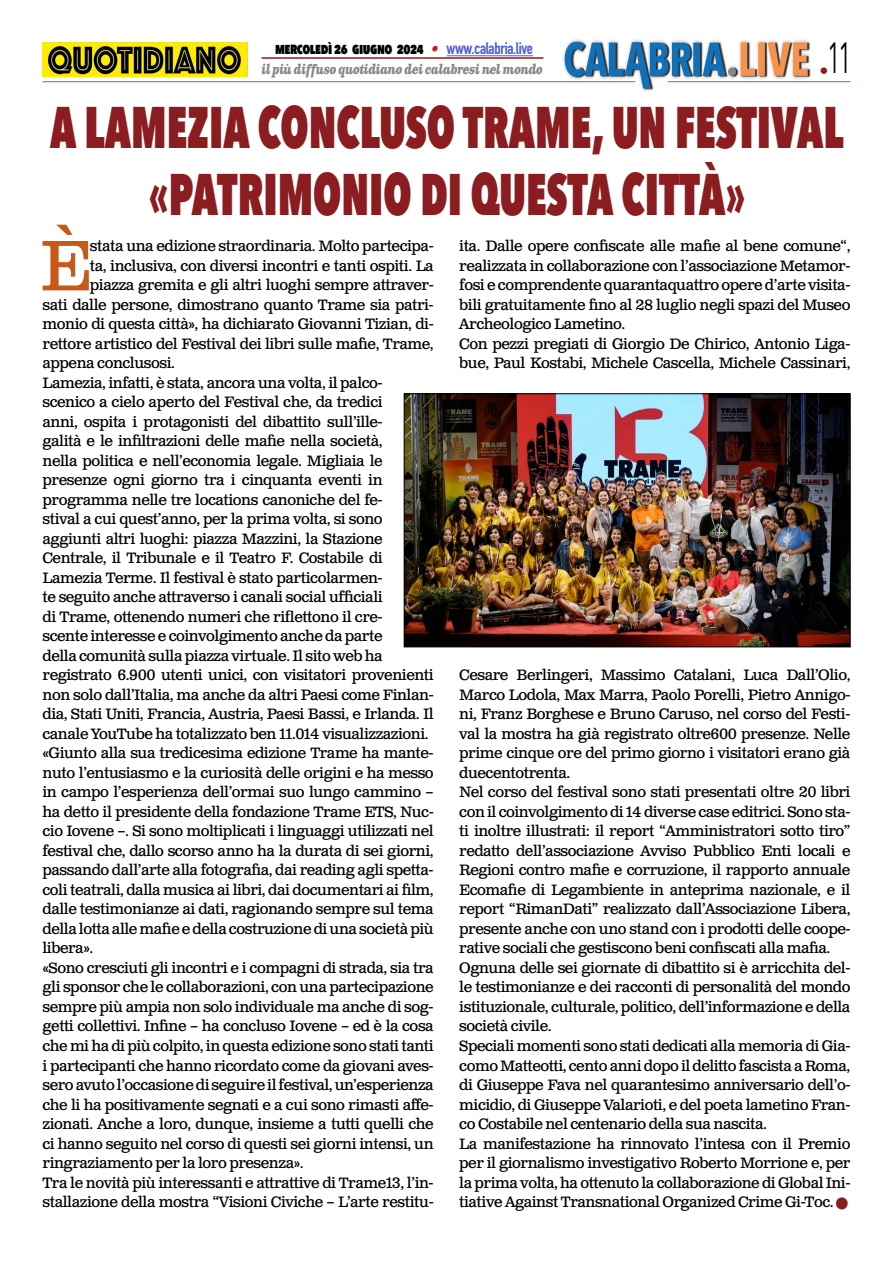
<style>
.page{position:relative;width:893px;height:1263px;background:#fff}
.page>*{position:absolute;margin:0;border:0;box-sizing:border-box;transform-origin:0 0}
.t1{font:71.25px "Clarendon Text Pro";color:#c85a19}
.t2{font:800 58.5px/67.5px "Avenir Next Condensed";color:#8b1c1f;text-align:center;scale:.75 1}
.t3{font:43.5px "Avenir Next Condensed";color:#000;scale:.55 1}
.t4{font:15px/19.5px "Clarendon Text Pro";letter-spacing:-.03em;color:#000}
.t5{font:800 15px "Avenir Next Condensed";letter-spacing:-.03em;color:#000;scale:.9 1}
.t6{font:italic 700 13.5px "Clarendon Text Pro";letter-spacing:-.05em;color:#878787;scale:.79 1}
.s1{font-family:"Clarendon Text Pro";font-weight:700;font-style:italic;color:#ca181a}
.s2{font-family:"DIN Condensed";font-weight:700;font-size:16.5px;color:#4f5cd6}
.s3{color:#8b1c1f}
</style>
<div class="page">
<img style="left:563px;top:39px;width:248px;height:51px">
<hr style="left:43px;top:81px;width:592px;height:1px;background:#c85a19">
<hr style="left:668px;top:81px;width:182px;height:1px;background:#c85a19">
<hr style="left:447px;top:55px;width:86px;height:1px;background:#4f5cd6">
<hr style="left:261px;top:57px;width:282px;height:2px;background:#8b1c1f">
<img style="left:43px;top:42px;width:204px;height:35px">
<img style="left:406px;top:396px;width:442px;height:249px">
<div style="left:404px;top:394px;width:446px;height:253px;border:1px solid #000"></div>
<h3 class="t3" style="left:820px;top:20px;width:58px"><sub>•</sub>11</h3>
<p class="t5" style="left:275px;top:39px;width:288px">mercoledì 26 giugno 2024 <span class="s1">•</span> <span class="s2">www.calabria.live</span></p>
<p class="t6" style="left:261px;top:61px;width:358px">il più diffuso quotidiano dei calabresi nel mondo</p>
<h2 class="t2" style="left:50px;top:93px;width:1060px">A LAMEZIA CONCLUSO TRAME, UN FESTIVAL «PATRIMONIO DI QUESTA CITTÀ»</h2>
<h1 class="t1" style="left:40px;top:223px;width:54px">È</h1>
<p class="t4" style="left:459px;top:237px;width:393px">ita. Dalle opere confiscate alle mafie al bene comune“, realizzata in collaborazione con l’associazione Metamor&shy;fosi e comprendente quarantaquattro opere d’arte visita&shy;bili gratuitamente fino al 28 luglio negli spazi del Museo Archeologico Lametino.<br>Con pezzi pregiati di Giorgio De Chirico, Antonio Liga&shy;bue, Paul Kostabi, Michele Cascella, Michele Cassinari,</p>
<p class="t4" style="left:90px;top:237px;width:345px">stata una edizione straordinaria. Molto partecipa-</p>
<p class="t4" style="left:90px;top:257px;width:345px">ta, inclusiva, con diversi incontri e tanti ospiti. La</p>
<p class="t4" style="left:90px;top:276px;width:345px">piazza gremita e gli altri luoghi sempre attraver-</p>
<p class="t4" style="left:43px;top:296px;width:393px">sati dalle persone, dimostrano quanto Trame sia patri-</p>
<p class="t4" style="left:43px;top:315px;width:393px">monio di questa città», ha dichiarato Giovanni Tizian, di-</p>
<p class="t4" style="left:43px;top:335px;width:393px">rettore artistico del Festival dei libri sulle mafie, Trame,</p>
<p class="t4" style="left:43px;top:354px;width:134px">appena conclusosi.</p>
<p class="t4" style="left:43px;top:374px;width:342px">Lamezia, infatti, è stata, ancora una volta, il palco-</p>
<p class="t4" style="left:43px;top:393px;width:342px">scenico a cielo aperto del Festival che, da tredici</p>
<p class="t4" style="left:43px;top:413px;width:342px">anni, ospita i protagonisti del dibattito sull’ille-</p>
<p class="t4" style="left:43px;top:432px;width:342px">galità e le infiltrazioni delle mafie nella società,</p>
<p class="t4" style="left:43px;top:452px;width:342px">nella politica e nell’economia legale. Migliaia le</p>
<p class="t4" style="left:43px;top:471px;width:342px">presenze ogni giorno tra i cinquanta eventi in</p>
<p class="t4" style="left:43px;top:491px;width:342px">programma nelle tre locations canoniche del fe-</p>
<p class="t4" style="left:43px;top:510px;width:342px">stival a cui quest’anno, per la prima volta, si sono</p>
<p class="t4" style="left:43px;top:530px;width:342px">aggiunti altri luoghi: piazza Mazzini, la Stazione</p>
<p class="t4" style="left:43px;top:549px;width:342px">Centrale, il Tribunale e il Teatro F. Costabile di</p>
<p class="t4" style="left:43px;top:569px;width:342px">Lamezia Terme. Il festival è stato particolarmen-</p>
<p class="t4" style="left:43px;top:588px;width:342px">te seguito anche attraverso i canali social ufficiali</p>
<p class="t4" style="left:43px;top:608px;width:342px">di Trame, ottenendo numeri che riflettono il cre-</p>
<p class="t4" style="left:43px;top:627px;width:342px">scente interesse e coinvolgimento anche da parte</p>
<p class="t4" style="left:43px;top:647px;width:342px">della comunità sulla piazza virtuale. Il sito web ha</p>
<p class="t4" style="left:43px;top:666px;width:393px">registrato 6.900 utenti unici, con visitatori provenienti</p>
<p class="t4" style="left:43px;top:686px;width:393px">non solo dall’Italia, ma anche da altri Paesi come Finlan-</p>
<p class="t4" style="left:43px;top:705px;width:393px">dia, Stati Uniti, Francia, Austria, Paesi Bassi, e Irlanda. Il</p>
<p class="t4" style="left:43px;top:725px;width:388px">canale YouTube ha totalizzato ben 11.014 visualizzazioni.</p>
<p class="t4" style="left:43px;top:744px;width:393px">«Giunto alla sua tredicesima edizione Trame ha mante-</p>
<p class="t4" style="left:43px;top:764px;width:393px">nuto l’entusiasmo e la curiosità delle origini e ha messo</p>
<p class="t4" style="left:43px;top:783px;width:393px">in campo l’esperienza dell’ormai suo lungo cammino –</p>
<p class="t4" style="left:43px;top:803px;width:393px">ha detto il presidente della fondazione Trame ETS, Nuc-</p>
<p class="t4" style="left:43px;top:822px;width:393px">cio Iovene –. Si sono moltiplicati i linguaggi utilizzati nel</p>
<p class="t4" style="left:43px;top:842px;width:393px">festival che, dallo scorso anno ha la durata di sei giorni,</p>
<p class="t4" style="left:43px;top:861px;width:393px">passando dall’arte alla fotografia, dai reading agli spetta-</p>
<p class="t4" style="left:43px;top:881px;width:393px">coli teatrali, dalla musica ai libri, dai documentari ai film,</p>
<p class="t4" style="left:43px;top:900px;width:393px">dalle testimonianze ai dati, ragionando sempre sul tema</p>
<p class="t4" style="left:43px;top:920px;width:393px">della lotta alle mafie e della costruzione di una società più</p>
<p class="t4" style="left:43px;top:939px;width:52px">libera».</p>
<p class="t4" style="left:43px;top:959px;width:393px">«Sono cresciuti gli incontri e i compagni di strada, sia tra</p>
<p class="t4" style="left:43px;top:978px;width:393px">gli sponsor che le collaborazioni, con una partecipazione</p>
<p class="t4" style="left:43px;top:998px;width:393px">sempre più ampia non solo individuale ma anche di sog-</p>
<p class="t4" style="left:43px;top:1017px;width:393px">getti collettivi. Infine – ha concluso Iovene – ed è la cosa</p>
<p class="t4" style="left:43px;top:1037px;width:393px">che mi ha di più colpito, in questa edizione sono stati tanti</p>
<p class="t4" style="left:43px;top:1056px;width:393px">i partecipanti che hanno ricordato come da giovani aves-</p>
<p class="t4" style="left:43px;top:1076px;width:393px">sero avuto l’occasione di seguire il festival, un’esperienza</p>
<p class="t4" style="left:43px;top:1095px;width:393px">che li ha positivamente segnati e a cui sono rimasti affe-</p>
<p class="t4" style="left:43px;top:1115px;width:393px">zionati. Anche a loro, dunque, insieme a tutti quelli che</p>
<p class="t4" style="left:43px;top:1134px;width:393px">ci hanno seguito nel corso di questi sei giorni intensi, un</p>
<p class="t4" style="left:43px;top:1154px;width:263px">ringraziamento per la loro presenza».</p>
<p class="t4" style="left:43px;top:1173px;width:393px">Tra le novità più interessanti e attrattive di Trame13, l’in-</p>
<p class="t4" style="left:43px;top:1193px;width:393px">stallazione della mostra “Visioni Civiche – L’arte restitu-</p>
<p class="t4" style="left:459px;top:666px;width:393px">Cesare Berlingeri, Massimo Catalani, Luca Dall’Olio, Marco Lodola, Max Marra, Paolo Porelli, Pietro Annigo&shy;ni, Franz Borghese e Bruno Caruso, nel corso del Festi&shy;val la mostra ha già registrato oltre600 presenze. Nelle prime cinque ore del primo giorno i visitatori erano già duecentotrenta.<br>Nel corso del festival sono stati presentati oltre 20 libri con il coinvolgimento di 14 diverse case editrici. Sono sta&shy;ti inoltre illustrati: il report “Amministratori sotto tiro” redatto dell’associazione Avviso Pubblico Enti locali e Regioni contro mafie e corruzione, il rapporto annuale Ecomafie di Legambiente in anteprima nazionale, e il report “RimanDati” realizzato dall’Associazione Libera, presente anche con uno stand con i prodotti delle coope&shy;rative sociali che gestiscono beni confiscati alla mafia.<br>Ognuna delle sei giornate di dibattito si è arricchita del&shy;le testimonianze e dei racconti di personalità del mondo istituzionale, culturale, politico, dell’informazione e della società civile.<br>Speciali momenti sono stati dedicati alla memoria di Gia&shy;como Matteotti, cento anni dopo il delitto fascista a Roma, di Giuseppe Fava nel quarantesimo anniversario dell’o&shy;micidio, di Giuseppe Valarioti, e del poeta lametino Fran&shy;co Costabile nel centenario della sua nascita.<br>La manifestazione ha rinnovato l’intesa con il Premio per il giornalismo investigativo Roberto Morrione e, per la prima volta, ha ottenuto la collaborazione di Global Ini&shy;tiative Against Transnational Organized Crime Gi-Toc. <span class="s3">■</span></p>
</div>
